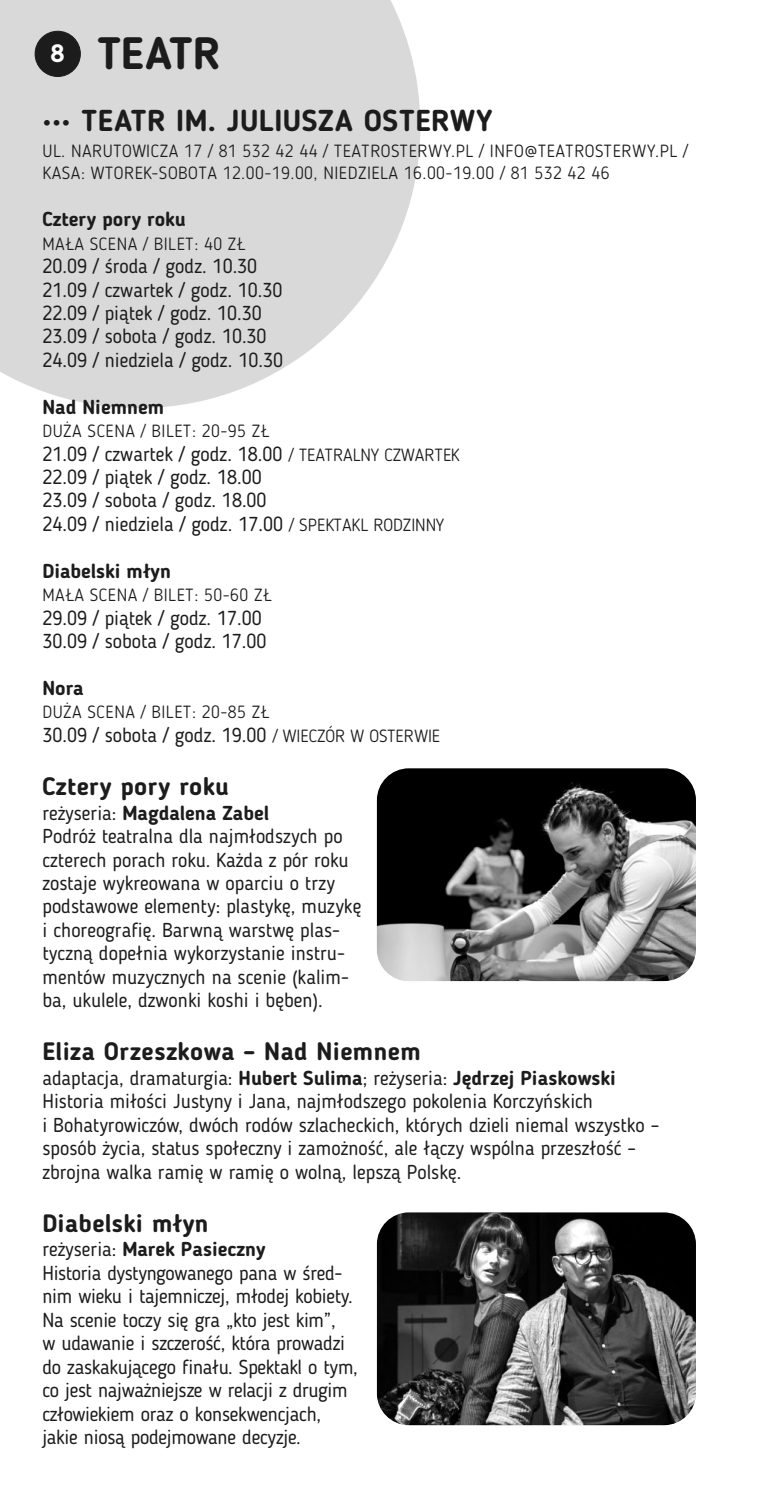
<style>
.page{position:relative;width:780px;height:1489px;background:#fff}
.page>*{position:absolute;margin:0;border:0;box-sizing:border-box;transform-origin:0 0}
.t1{font:700 45px "Blogger Sans";color:#1c1c1c}
.t2{font:700 30px "Blogger Sans";letter-spacing:.015em;color:#1c1c1c}
.t3{font:700 25px "Blogger Sans";letter-spacing:.015em;color:#1c1c1c}
.t4{font:20px/23.5px "Blogger Sans";color:#1c1c1c}
.t5{font:700 20px "Blogger Sans";color:#1c1c1c}
.t6{font:300 17.5px/22.5px "Blogger Sans";letter-spacing:.03em;color:#1c1c1c}
.s1{font-weight:300;font-size:17.5px}
.s2{font-weight:700}
</style>
<div class="page">
<svg style="left:0;top:0;width:420px;height:408px;background:#ddd"></svg>
<div style="left:35px;top:31px;width:46px;height:46px;background:#1c1c1c;border:1px solid #1c1c1c;border-radius:50%"></div>
<img style="left:377px;top:768px;width:319px;height:213px;border-radius:32px">
<img style="left:377px;top:1212px;width:319px;height:212px;border-radius:32px">
<h1 class="t1" style="left:51px;top:35px;width:171px"><sup>8</sup> TEATR</h1>
<h2 class="t2" style="left:43px;top:108px;width:451px">••• TEATR IM. JULIUSZA OSTERWY</h2>
<p class="t6" style="left:42px;top:141px;width:647px">UL. NARUTOWICZA 17 / 81 532 42 44 / TEATROSTERWY.PL / INFO@TEATROSTERWY.PL /<br>KASA: WTOREK-SOBOTA 12.00-19.00, NIEDZIELA 16.00-19.00 / 81 532 42 46</p>
<p class="t5" style="left:42px;top:211px;width:145px">Cztery pory roku</p>
<p class="t6" style="left:42px;top:234px;width:205px">MAŁA SCENA / BILET: 40 ZŁ</p>
<p class="t4" style="left:42px;top:256px;width:242px">20.09 / środa / godz. 10.30<br>21.09 / czwartek / godz. 10.30<br>22.09 / piątek / godz. 10.30<br>23.09 / sobota / godz. 10.30<br>24.09 / niedziela / godz. 10.30</p>
<p class="t5" style="left:42px;top:399px;width:123px">Nad Niemnem</p>
<p class="t6" style="left:42px;top:421px;width:228px">DUŻA SCENA / BILET: 20-95 ZŁ</p>
<p class="t4" style="left:42px;top:443px;width:418px">21.09 / czwartek / godz. 18.00 <span class="s1">/ TEATRALNY CZWARTEK </span>22.09 / piątek / godz. 18.00<br>23.09 / sobota / godz. 18.00<br>24.09 / niedziela / godz. 17.00 <span class="s1">/ SPEKTAKL RODZINNY</span></p>
<p class="t5" style="left:42px;top:562px;width:130px">Diabelski młyn</p>
<p class="t6" style="left:42px;top:585px;width:231px">MAŁA SCENA / BILET: 50-60 ZŁ</p>
<p class="t4" style="left:42px;top:607px;width:226px">29.09 / piątek / godz. 17.00<br>30.09 / sobota / godz. 17.00</p>
<p class="t5" style="left:42px;top:680px;width:43px">Nora</p>
<p class="t6" style="left:42px;top:702px;width:228px">DUŻA SCENA / BILET: 20-85 ZŁ</p>
<p class="t4" style="left:42px;top:724px;width:399px">30.09 / sobota / godz. 19.00 <span class="s1">/ WIECZÓR W OSTERWIE</span></p>
<p class="t3" style="left:42px;top:775px;width:188px">Cztery pory roku</p>
<p class="t4" style="left:42px;top:802px;width:320px">reżyseria: <span class="s2">Magdalena Zabel<br></span>Podróż teatralna dla najmłodszych po czterech porach roku. Każda z pór roku zostaje wykreowana w oparciu o trzy podstawowe elementy: plastykę, muzykę i choreografię. Barwną warstwę plas&shy;tyczną dopełnia wykorzystanie instru&shy;mentów muzycznych na scenie (kalim&shy;ba, ukulele, dzwonki koshi i bęben).</p>
<p class="t3" style="left:42px;top:1041px;width:380px">Eliza Orzeszkowa – Nad Niemnem</p>
<p class="t4" style="left:42px;top:1067px;width:618px">adaptacja, dramaturgia: <span class="s2">Hubert Sulima</span>; reżyseria: <span class="s2">Jędrzej Piaskowski </span>Historia miłości Justyny i Jana, najmłodszego pokolenia Korczyńskich<br>i Bohatyrowiczów, dwóch rodów szlacheckich, których dzieli niemal wszystko – sposób życia, status społeczny i zamożność, ale łączy wspólna przeszłość – zbrojna walka ramię w ramię o wolną, lepszą Polskę.</p>
<p class="t3" style="left:42px;top:1212px;width:168px">Diabelski młyn</p>
<p class="t4" style="left:42px;top:1239px;width:317px">reżyseria: <span class="s2">Marek Pasieczny<br></span>Historia dystyngowanego pana w śred&shy;nim wieku i tajemniczej, młodej kobiety.<br>Na scenie toczy się gra „kto jest kim”,<br>w udawanie i szczerość, która prowadzi do zaskakującego finału. Spektakl o tym, co jest najważniejsze w relacji z drugim człowiekiem oraz o konsekwencjach, jakie niosą podejmowane decyzje.</p>
</div>
